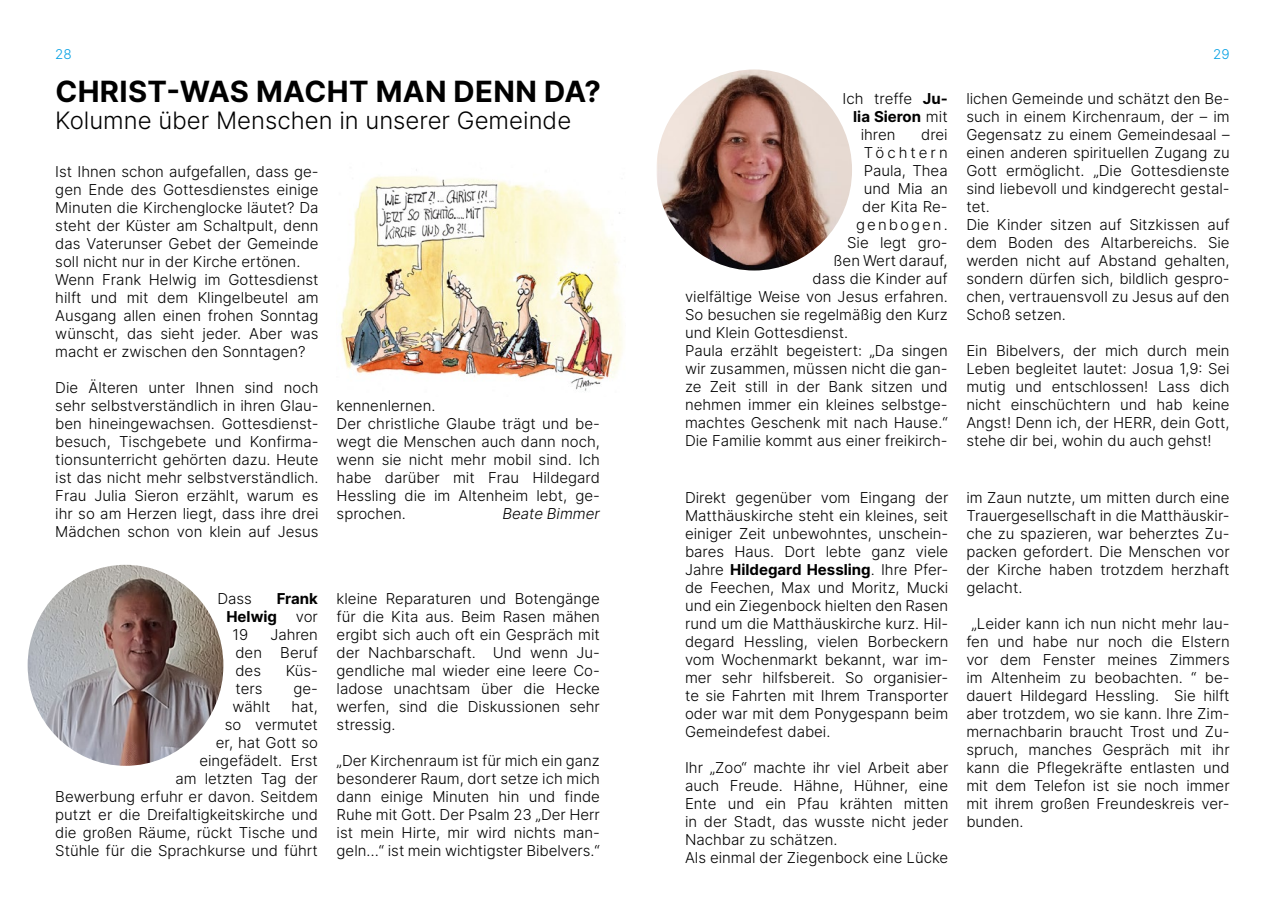
<style>
.page{position:relative;width:1285px;height:919px;background:#fff}
.page>*{position:absolute;margin:0;border:0;box-sizing:border-box;transform-origin:0 0}
.t1{font:700 29.25px "Inter";letter-spacing:.01em;color:#000}
.t2{font:300 24px "Inter";color:#000}
.t3{font:300 15px/18px "Inter";color:#000;text-align:justify}
.t4{font:700 15px/18px "Inter";color:#000}
.t5{font:italic 300 15px "Inter";color:#000}
.t6{font:300 15px "Inter";letter-spacing:.14em;color:#000}
.t7{font:300 15px "Inter";letter-spacing:.2em;color:#000}
.t8{font:300 13.5px "Inter";color:#009fe3}
.s1{font-weight:700}
.s2{font-weight:300}
</style>
<div class="page">
<img style="left:657px;top:69px;width:194px;height:201px">
<img style="left:28px;top:564px;width:195px;height:201px">
<img style="left:340px;top:169px;width:283px;height:222px">
<p class="t8" style="left:55px;top:45px;width:18px">28</p>
<p class="t8" style="left:1212px;top:45px;width:18px">29</p>
<h1 class="t1" style="left:55px;top:69px;width:547px">CHRIST-WAS MACHT MAN DENN DA?</h1>
<h2 class="t2" style="left:55px;top:103px;width:517px">Kolumne über Menschen in unserer Gemeinde</h2>
<p class="t3" style="left:55px;top:162px;width:265px;text-align:left">Ist Ihnen schon aufgefallen, dass ge&shy;gen Ende des Gottesdienstes einige Minuten die Kirchenglocke läutet? Da steht der Küster am Schaltpult, denn das Vaterunser Gebet der Gemeinde soll nicht nur in der Kirche ertönen.<br>Wenn Frank Helwig im Gottesdienst hilft und mit dem Klingelbeutel am Ausgang allen einen frohen Sonntag wünscht, das sieht jeder. Aber was macht er zwischen den Sonntagen?</p>
<p class="t3" style="left:55px;top:378px;width:265px">Die Älteren unter Ihnen sind noch sehr selbstverständlich in ihren Glau&shy;ben hineingewachsen. Gottesdienst&shy;besuch, Tischgebete und Konfirma&shy;tionsunterricht gehörten dazu. Heute ist das nicht mehr selbstverständlich.<br>Frau Julia Sieron erzählt, warum es ihr so am Herzen liegt, dass ihre drei Mädchen schon von klein auf Jesus</p>
<p class="t3" style="left:842px;top:89px;width:107px">Ich treffe <span class="s1">Ju-</span></p>
<p class="t4" style="left:853px;top:107px;width:96px">lia Sieron <span class="s2">mit</span></p>
<p class="t3" style="left:860px;top:125px;width:36px">ihren</p>
<p class="t3" style="left:921px;top:125px;width:28px">drei</p>
<p class="t7" style="left:863px;top:142px;width:86px">Töchtern</p>
<p class="t3" style="left:863px;top:161px;width:85px">Paula, Thea</p>
<p class="t3" style="left:863px;top:179px;width:86px">und Mia an</p>
<p class="t3" style="left:862px;top:197px;width:87px">der Kita Re-</p>
<p class="t6" style="left:856px;top:214px;width:93px">genbogen.</p>
<p class="t3" style="left:847px;top:233px;width:102px">Sie legt gro-</p>
<p class="t3" style="left:833px;top:251px;width:115px">ßen Wert darauf,</p>
<p class="t3" style="left:812px;top:269px;width:136px">dass die Kinder auf</p>
<p class="t3" style="left:685px;top:287px;width:264px">vielfältige Weise von Jesus erfahren.</p>
<p class="t3" style="left:685px;top:305px;width:264px">So besuchen sie regelmäßig den Kurz</p>
<p class="t3" style="left:685px;top:323px;width:165px">und Klein Gottesdienst.</p>
<p class="t3" style="left:685px;top:341px;width:264px">Paula erzählt begeistert: „Da singen</p>
<p class="t3" style="left:685px;top:359px;width:264px">wir zusammen, müssen nicht die gan-</p>
<p class="t3" style="left:685px;top:377px;width:264px">ze Zeit still in der Bank sitzen und</p>
<p class="t3" style="left:685px;top:395px;width:264px">nehmen immer ein kleines selbstge-</p>
<p class="t3" style="left:685px;top:413px;width:264px">machtes Geschenk mit nach Hause.“</p>
<p class="t3" style="left:685px;top:431px;width:264px">Die Familie kommt aus einer freikirch-</p>
<p class="t3" style="left:966px;top:89px;width:265px;text-align:left">lichen Gemeinde und schätzt den Be&shy;such in einem Kirchenraum, der – im<br>Gegensatz zu einem Gemeindesaal – einen anderen spirituellen Zugang zu<br>Gott ermöglicht. „Die Gottesdienste sind liebevoll und kindgerecht gestal&shy;tet.<br>Die Kinder sitzen auf Sitzkissen auf dem Boden des Altarbereichs. Sie werden nicht auf Abstand gehalten, sondern dürfen sich, bildlich gespro&shy;chen, vertrauensvoll zu Jesus auf den<br>Schoß setzen.</p>
<p class="t3" style="left:966px;top:341px;width:265px">Ein Bibelvers, der mich durch mein Leben begleitet lautet: Josua 1,9: Sei mutig und entschlossen! Lass dich nicht einschüchtern und hab keine Angst! Denn ich, der HERR, dein Gott, stehe dir bei, wohin du auch gehst!</p>
<p class="t3" style="left:336px;top:396px;width:265px;text-align:left">kennenlernen.<br>Der christliche Glaube trägt und be&shy;wegt die Menschen auch dann noch, wenn sie nicht mehr mobil sind. Ich habe darüber mit Frau Hildegard<br>Hessling die im Altenheim lebt, ge&shy;sprochen.</p>
<p class="t3" style="left:685px;top:488px;width:265px">Direkt gegenüber vom Eingang der Matthäuskirche steht ein kleines, seit einiger Zeit unbewohntes, unschein&shy;bares Haus. Dort lebte ganz viele Jahre <span class="s1">Hildegard Hessling</span>. Ihre Pfer&shy;de Feechen, Max und Moritz, Mucki und ein Ziegenbock hielten den Rasen rund um die Matthäuskirche kurz. Hil&shy;degard Hessling, vielen Borbeckern vom Wochenmarkt bekannt, war im&shy;mer sehr hilfsbereit. So organisier&shy;te sie Fahrten mit Ihrem Transporter oder war mit dem Ponygespann beim Gemeindefest dabei.</p>
<p class="t3" style="left:685px;top:758px;width:265px;text-align:left">Ihr „Zoo“ machte ihr viel Arbeit aber auch Freude. Hähne, Hühner, eine<br>Ente und ein Pfau krähten mitten in der Stadt, das wusste nicht jeder<br>Nachbar zu schätzen.<br>Als einmal der Ziegenbock eine Lücke</p>
<p class="t3" style="left:966px;top:488px;width:265px">im Zaun nutzte, um mitten durch eine Trauergesellschaft in die Matthäuskir&shy;che zu spazieren, war beherztes Zu&shy;packen gefordert. Die Menschen vor der Kirche haben trotzdem herzhaft gelacht.</p>
<p class="t3" style="left:966px;top:614px;width:265px;text-indent:5px">„Leider kann ich nun nicht mehr lau&shy;fen und habe nur noch die Elstern vor dem Fenster meines Zimmers im Altenheim zu beobachten. “ be&shy;dauert Hildegard Hessling. Sie hilft aber trotzdem, wo sie kann. Ihre Zim&shy;mernachbarin braucht Trost und Zu&shy;spruch, manches Gespräch mit ihr kann die Pflegekräfte entlasten und mit dem Telefon ist sie noch immer mit ihrem großen Freundeskreis ver&shy;bunden.</p>
<p class="t5" style="left:502px;top:503px;width:99px">Beate Bimmer</p>
<p class="t3" style="left:336px;top:589px;width:265px">kleine Reparaturen und Botengänge für die Kita aus. Beim Rasen mähen ergibt sich auch oft ein Gespräch mit der Nachbarschaft. Und wenn Ju&shy;gendliche mal wieder eine leere Co&shy;ladose unachtsam über die Hecke werfen, sind die Diskussionen sehr stressig.</p>
<p class="t3" style="left:336px;top:751px;width:265px">„Der Kirchenraum ist für mich ein ganz besonderer Raum, dort setze ich mich dann einige Minuten hin und finde Ruhe mit Gott. Der Psalm 23 „Der Herr ist mein Hirte, mir wird nichts man&shy;geln…“ ist mein wichtigster Bibelvers.“</p>
<p class="t3" style="left:217px;top:589px;width:36px">Dass</p>
<p class="t4" style="left:226px;top:589px;width:93px;text-indent:50px">Frank<br>Helwig</p>
<p class="t3" style="left:296px;top:607px;width:24px">vor</p>
<p class="t3" style="left:232px;top:625px;width:17px">19</p>
<p class="t3" style="left:235px;top:625px;width:84px;text-indent:35px">Jahren den Beruf des</p>
<p class="t3" style="left:286px;top:661px;width:34px">Küs-</p>
<p class="t3" style="left:235px;top:679px;width:29px">ters</p>
<p class="t3" style="left:293px;top:679px;width:26px">ge-</p>
<p class="t3" style="left:232px;top:697px;width:39px">wählt</p>
<p class="t3" style="left:55px;top:697px;width:264px;text-align:right">hat,<br>so vermutet<br>er, hat Gott so<br>eingefädelt. Erst<br>am letzten Tag der<br>Bewerbung erfuhr er davon. Seitdem putzt er die Dreifaltigkeitskirche und die großen Räume, rückt Tische und<br>Stühle für die Sprachkurse und führt</p>
</div>
